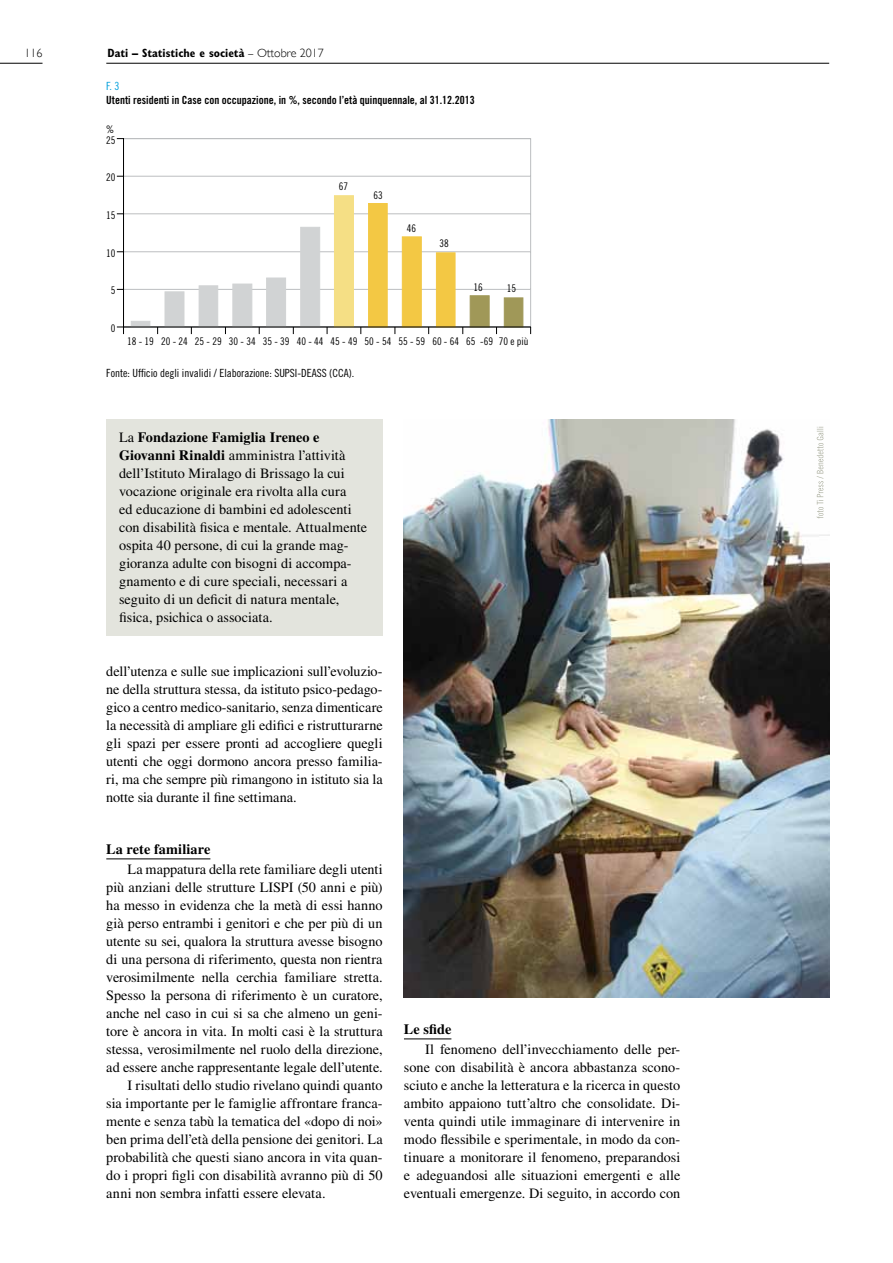
<style>
.page{position:relative;width:893px;height:1263px;background:#fff}
.page>*{position:absolute;margin:0;border:0;box-sizing:border-box;transform-origin:0 0}
.t1{font:14.25px/18px "Times LT Std";color:#000;text-align:justify}
.t2{font:700 14.25px "Times LT Std";letter-spacing:.01em;color:#000}
.t3{font:700 condensed 12px "Gill Sans MT Std";color:#000}
.t4{font:300 12px "Gill Sans";color:#000}
.t5{font:11.25px "Trade Gothic LT Std Bd Cn 20";color:#000}
.t6{font:11.25px "Trade Gothic LT Std Cn 18";color:#000}
.t7{font:11.25px "Trade Gothic LT Std Cn 18";color:#009fdb}
.t8{font:10.5px "Trade Gothic LT Std Cn 18";color:#000}
.s1{font-family:"Gill Sans";font-weight:300;font-stretch:normal}
.s2{font-weight:700}
</style>
<div class="page">
<hr style="left:106px;top:63px;width:723px;height:1px;background:#000">
<hr style="left:0;top:63px;width:43px;height:1px;background:#000">
<hr style="left:106px;top:858px;width:104px;height:1px;background:#000">
<hr style="left:404px;top:1038px;width:47px;height:1px;background:#000">
<hr style="left:123px;top:176px;width:408px;height:1px;background:#bcbec0">
<hr style="left:123px;top:214px;width:408px;height:1px;background:#bcbec0">
<hr style="left:123px;top:251px;width:408px;height:1px;background:#bcbec0">
<hr style="left:123px;top:289px;width:408px;height:1px;background:#bcbec0">
<hr style="left:530px;top:138px;width:1px;height:189px;background:#bcbec0">
<hr style="left:123px;top:138px;width:408px;height:1px;background:#bcbec0">
<svg style="left:131px;top:321px;width:19px;height:6px"></svg>
<div style="left:165px;top:292px;width:19px;height:35px;background:#d1d3d4"></div>
<div style="left:199px;top:286px;width:19px;height:41px;background:#d1d3d4"></div>
<div style="left:233px;top:284px;width:19px;height:43px;background:#d1d3d4"></div>
<div style="left:266px;top:278px;width:20px;height:49px;background:#d1d3d4"></div>
<div style="left:300px;top:227px;width:20px;height:100px;background:#d1d3d4"></div>
<div style="left:334px;top:195px;width:20px;height:132px;background:#f5df85"></div>
<div style="left:368px;top:203px;width:19px;height:124px;background:#f3c844"></div>
<div style="left:402px;top:237px;width:20px;height:90px;background:#f3c844;border:1px solid #f3c844"></div>
<div style="left:436px;top:253px;width:19px;height:74px;background:#f3c844"></div>
<div style="left:470px;top:295px;width:19px;height:32px;background:#a09858;border:1px solid #a09858"></div>
<div style="left:504px;top:298px;width:19px;height:29px;background:#a09858;border:1px solid #a09858"></div>
<hr style="left:123px;top:138px;width:1px;height:189px;background:#000">
<hr style="left:123px;top:327px;width:408px;height:1px;background:#000">
<svg style="left:117px;top:327px;width:7px;height:7px"></svg>
<div style="left:106px;top:419px;width:277px;height:216px;background:#e3e4dd"></div>
<img style="left:404px;top:419px;width:425px;height:579px">
<svg style="left:817px;top:427px;width:6px;height:91px"></svg>
<p class="t4" style="left:25px;top:46px;width:19px">116</p>
<p class="t3" style="left:108px;top:46px;width:218px">Dati – Statistiche e società <span class="s1">– Ottobre 2017</span></p>
<p class="t7" style="left:106px;top:79px;width:15px">F. 3</p>
<p class="t5" style="left:106px;top:93px;width:370px">Utenti residenti in Case con occupazione, in %, secondo l’età quinquennale, al 31.12.2013</p>
<p class="t8" style="left:106px;top:123px;width:10px">%</p>
<p class="t8" style="left:106px;top:134px;width:11px">25</p>
<p class="t8" style="left:106px;top:171px;width:11px">20</p>
<p class="t8" style="left:106px;top:209px;width:11px">15</p>
<p class="t8" style="left:106px;top:247px;width:11px">10</p>
<p class="t8" style="left:111px;top:284px;width:6px">5</p>
<p class="t8" style="left:111px;top:322px;width:6px">0</p>
<p class="t8" style="left:339px;top:180px;width:11px">67</p>
<p class="t8" style="left:373px;top:189px;width:11px">63</p>
<p class="t8" style="left:407px;top:222px;width:11px">46</p>
<p class="t8" style="left:439px;top:237px;width:11px">38</p>
<p class="t8" style="left:473px;top:281px;width:11px">16</p>
<p class="t8" style="left:507px;top:282px;width:11px">15</p>
<p class="t8" style="left:127px;top:335px;width:403px">18 - 19 20 - 24 25 - 29 30 - 34 35 - 39 40 - 44 45 - 49 50 - 54 55 - 59 60 - 64 65 -69 70 e più</p>
<p class="t6" style="left:106px;top:367px;width:249px">Fonte: Ufficio degli invalidi / Elaborazione: SUPSI-DEASS (CCA).</p>
<p class="t1" style="left:119px;top:428px;width:250px;text-align:left">La <span class="s2">Fondazione Famiglia Ireneo e Giovanni Rinaldi</span> amministra l’attività dell’Istituto Miralago di Brissago la cui vocazione originale era rivolta alla cura<br>ed educazione di bambini ed adolescenti con disabilità fisica e mentale. Attualmente ospita 40 persone, di cui la grande mag&shy;gioranza adulte con bisogni di accompa&shy;gnamento e di cure speciali, necessari a seguito di un deficit di natura mentale, fisica, psichica o associata.</p>
<p class="t1" style="left:106px;top:662px;width:278px">dell’utenza e sulle sue implicazioni sull’evoluzio&shy;ne della struttura stessa, da istituto psico-pedago&shy;gico a centro medico-sanitario, senza dimenticare la necessità di ampliare gli edifici e ristrutturarne gli spazi per essere pronti ad accogliere quegli utenti che oggi dormono ancora presso familia&shy;ri, ma che sempre più rimangono in istituto sia la notte sia durante il fine settimana.</p>
<p class="t2" style="left:106px;top:841px;width:106px">La rete familiare</p>
<p class="t1" style="left:128px;top:860px;width:257px">La mappatura della rete familiare degli utenti</p>
<p class="t1" style="left:106px;top:878px;width:278px">più anziani delle strutture LISPI (50 anni e più)</p>
<p class="t1" style="left:106px;top:896px;width:278px">ha messo in evidenza che la metà di essi hanno</p>
<p class="t1" style="left:106px;top:914px;width:278px">già perso entrambi i genitori e che per più di un</p>
<p class="t1" style="left:106px;top:932px;width:278px">utente su sei, qualora la struttura avesse bisogno</p>
<p class="t1" style="left:106px;top:950px;width:278px">di una persona di riferimento, questa non rientra</p>
<p class="t1" style="left:106px;top:968px;width:278px">verosimilmente nella cerchia familiare stretta.</p>
<p class="t1" style="left:106px;top:986px;width:278px">Spesso la persona di riferimento è un curatore,</p>
<p class="t1" style="left:106px;top:1004px;width:278px">anche nel caso in cui si sa che almeno un geni-</p>
<p class="t1" style="left:106px;top:1022px;width:278px">tore è ancora in vita. In molti casi è la struttura</p>
<p class="t1" style="left:106px;top:1040px;width:278px">stessa, verosimilmente nel ruolo della direzione,</p>
<p class="t1" style="left:106px;top:1058px;width:278px">ad essere anche rappresentante legale dell’utente.</p>
<p class="t1" style="left:128px;top:1076px;width:257px">I risultati dello studio rivelano quindi quanto</p>
<p class="t1" style="left:106px;top:1094px;width:278px">sia importante per le famiglie affrontare franca-</p>
<p class="t1" style="left:106px;top:1112px;width:278px">mente e senza tabù la tematica del «dopo di noi»</p>
<p class="t1" style="left:106px;top:1130px;width:278px">ben prima dell’età della pensione dei genitori. La</p>
<p class="t1" style="left:106px;top:1148px;width:278px">probabilità che questi siano ancora in vita quan-</p>
<p class="t1" style="left:106px;top:1166px;width:278px">do i propri figli con disabilità avranno più di 50</p>
<p class="t1" style="left:106px;top:1184px;width:221px">anni non sembra infatti essere elevata.</p>
<p class="t2" style="left:404px;top:1021px;width:49px">Le sfide</p>
<p class="t1" style="left:404px;top:1040px;width:278px;text-indent:21px">Il fenomeno dell’invecchiamento delle per&shy;sone con disabilità è ancora abbastanza scono&shy;sciuto e anche la letteratura e la ricerca in questo ambito appaiono tutt’altro che consolidate. Di&shy;venta quindi utile immaginare di intervenire in modo flessibile e sperimentale, in modo da con&shy;tinuare a monitorare il fenomeno, preparandosi e adeguandosi alle situazioni emergenti e alle eventuali emergenze. Di seguito, in accordo con</p>
</div>
